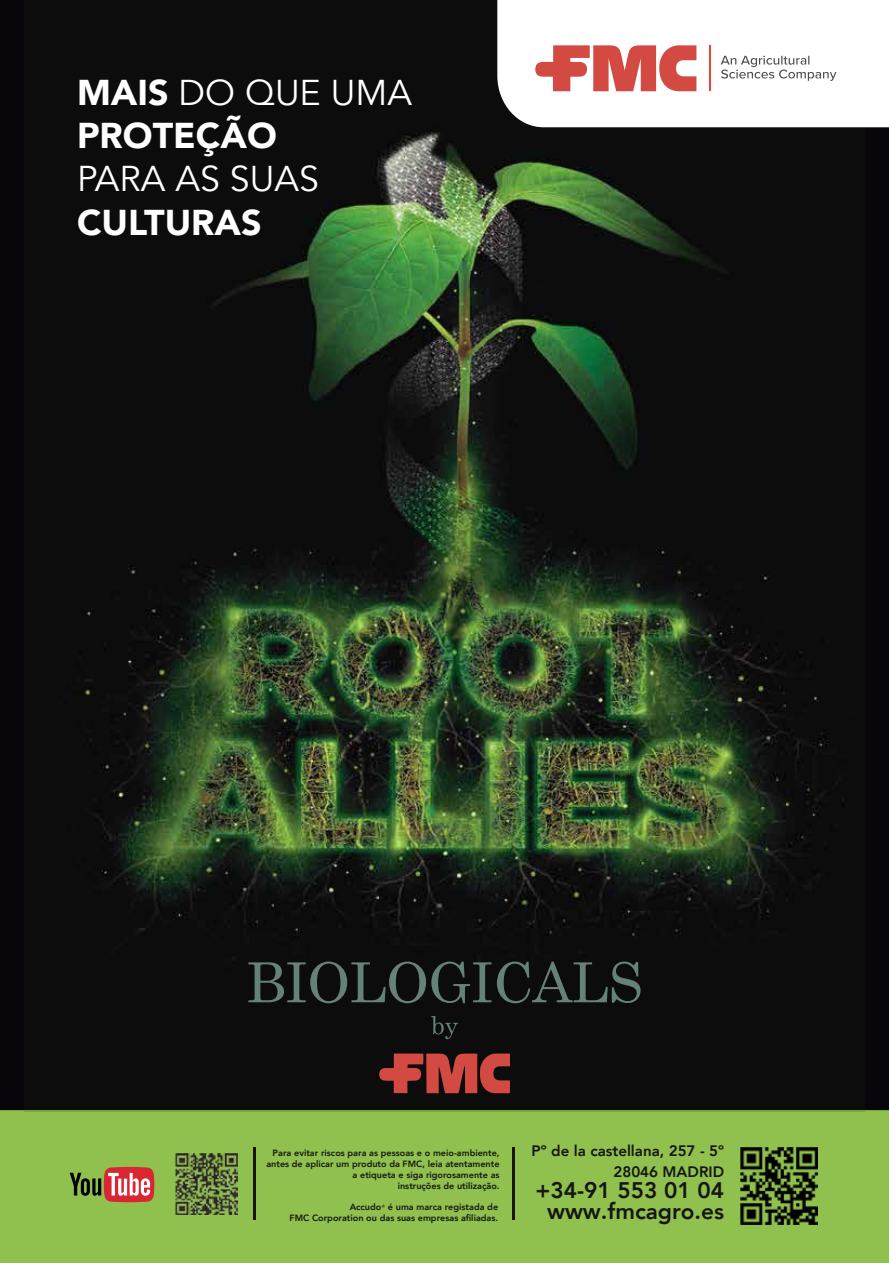
<style>
.page{position:relative;width:889px;height:1263px;background:#fff}
.page>*{position:absolute;margin:0;border:0;box-sizing:border-box;transform-origin:0 0}
.t1{font:900 35.85px/43px "Avenir";color:#fff}
.t2{font:35.85px "Avenir";color:#fff}
.t3{font:800 22.5px/21px "Avenir";color:#161512;text-align:center}
.t4{font:800 15.15px/21px "Avenir";color:#161512;text-align:right}
.t5{font:800 9px/10.9px "Avenir";color:#161512;text-align:right}
.s1{font-weight:400}
.s2{font-family:"Calibri";font-weight:300;font-size:7.5px}
</style>
<div class="page">
<div style="left:0;top:0;width:889px;height:1110px;background:#09060b"></div>
<img style="left:252px;top:127px;width:612px;height:967px">
<div style="left:0;top:1110px;width:889px;height:153px;background:#90c14e"></div>
<img style="left:740px;top:1148px;width:77px;height:76px">
<hr style="left:253px;top:1148px;width:3px;height:72px;background:#161512">
<hr style="left:512px;top:1148px;width:3px;height:72px;background:#161512">
<div style="left:497px;top:0;width:392px;height:127px;background:#fff"></div>
<svg style="left:720px;top:56px;width:116px;height:25px;background:#ddd"></svg>
<svg style="left:535px;top:45px;width:161px;height:46px;background:#df807b"></svg>
<hr style="left:709px;top:45px;width:1px;height:46px;background:#ef3e33">
<svg style="left:431px;top:1016px;width:27px;height:23px"></svg>
<svg style="left:252px;top:961px;width:239px;height:42px"></svg>
<svg style="left:497px;top:961px;width:143px;height:42px"></svg>
<svg style="left:379px;top:1053px;width:131px;height:40px"></svg>
<img style="left:0;top:281px;width:252px;height:934px">
<h1 class="t1" style="left:77px;top:70px;width:336px">MAIS <span class="s1">DO QUE UMA<br></span>PROTEÇÃO</h1>
<h1 class="t2" style="left:77px;top:158px;width:243px">PARA AS SUAS</h1>
<h1 class="t1" style="left:77px;top:200px;width:186px">CULTURAS</h1>
<p class="t5" style="left:266px;top:1147px;width:235px">Para evitar riscos para as pessoas e o meio-ambiente, antes de aplicar um produto da FMC, leia atentamente a etiqueta e siga rigorosamente as<br>instruções de utilização.</p>
<p class="t5" style="left:289px;top:1201px;width:210px">Accudo<span class="s2">®</span> é uma marca registada de<br>FMC Corporation ou das suas empresas afiliadas.</p>
<h3 class="t4" style="left:531px;top:1140px;width:194px">Pº de la castellana, 257 - 5º<br>28046 MADRID</h3>
<h2 class="t3" style="left:535px;top:1179px;width:190px">+34-91 553 01 04 www.fmcagro.es</h2>
</div>
